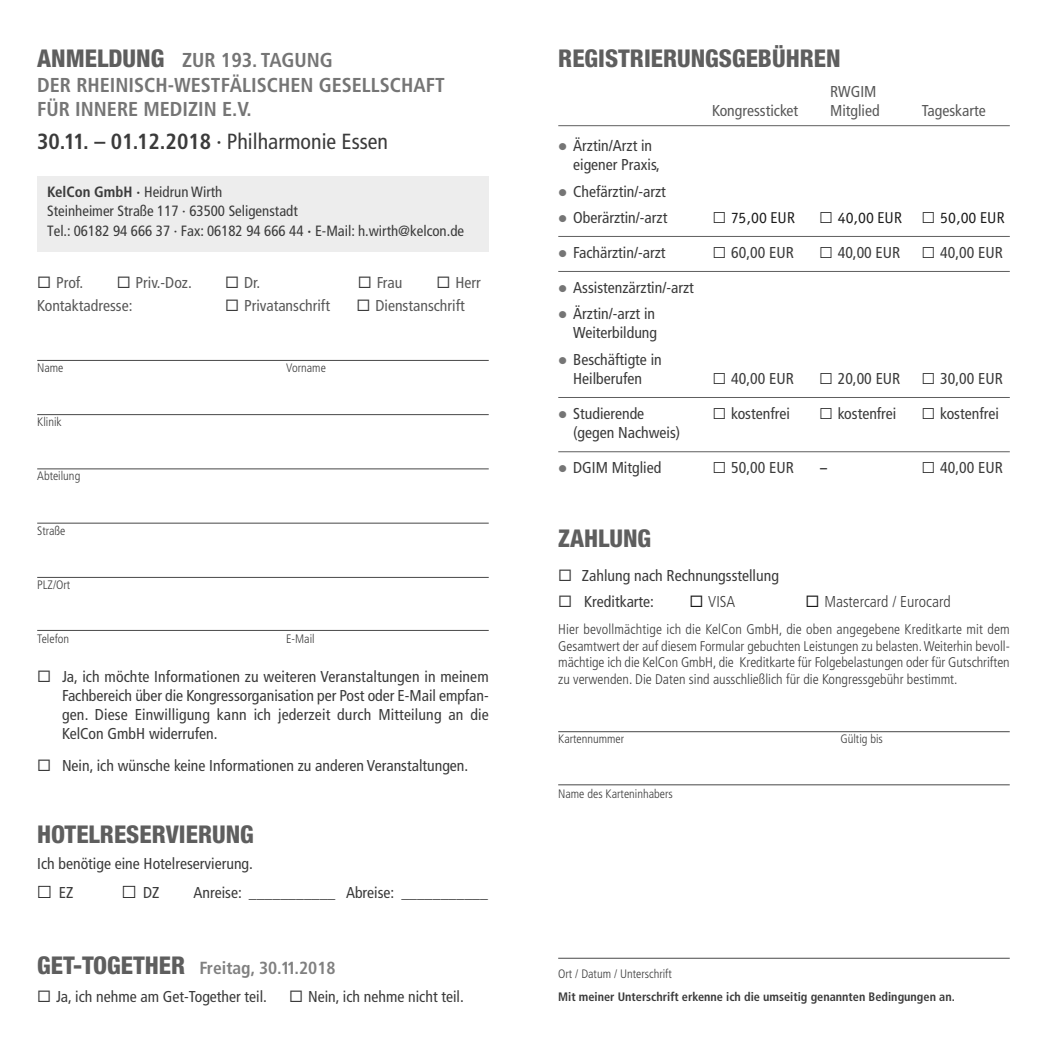
<style>
.page{position:relative;width:1042px;height:1042px;background:#fff}
.page>*{position:absolute;margin:0;border:0;box-sizing:border-box;transform-origin:0 0}
.t1{font:800 condensed 24.5px "Helvetica Neue LT";color:#5e5e5e}
.t2{font:condensed 21.88px "Frutiger LT";color:#3b3b3b}
.t3{font:700 condensed 20.12px/24.5px "Frutiger LT";color:#757575}
.t4{font:700 condensed 17.5px "Frutiger LT";color:#808080}
.t5{font:16.62px "Officina San ITC";color:#191919}
.t6{font:condensed 15.75px/19.2px "Frutiger LT";color:#3b3b3b}
.t7{font:condensed 15.75px "Frutiger LT";color:rgb(59 59 59/.85)}
.t8{font:300 condensed 15.75px "Frutiger LT";color:#3b3b3b}
.t9{font:15.75px "Officina San ITC";color:#191919}
.t10{font:condensed 14.88px/19.2px "Frutiger LT";color:#3b3b3b}
.t11{font:300 condensed 14px/16.6px "Frutiger LT";color:#3b3b3b;text-align:justify}
.t12{font:300 condensed 12.25px "Frutiger LT";color:#3b3b3b}
.t13{font:700 condensed 12.25px "Frutiger LT";color:#3b3b3b}
.s1{font-family:"Helvetica Neue LT";font-weight:800;font-size:24.5px;color:#5e5e5e}
.s2{font-weight:700}
.s3{color:rgb(25 25 25/.85)}
.s4{color:#757575}
.s5{color:#191919}
</style>
<div class="page">
<div style="left:37px;top:176px;width:452px;height:76px;background:#ededed"></div>
<hr style="left:37px;top:360px;width:452px;height:1px;background:#474747">
<hr style="left:37px;top:414px;width:452px;height:1px;background:#474747">
<hr style="left:37px;top:468px;width:452px;height:1px;background:#474747">
<hr style="left:37px;top:523px;width:452px;height:1px;background:#474747">
<hr style="left:37px;top:577px;width:452px;height:1px;background:#474747">
<hr style="left:37px;top:630px;width:452px;height:1px;background:#474747">
<hr style="left:558px;top:125px;width:452px;height:1px;background:#5e5e5e">
<hr style="left:558px;top:236px;width:452px;height:1px;background:#5e5e5e">
<hr style="left:558px;top:271px;width:452px;height:1px;background:#5e5e5e">
<hr style="left:558px;top:397px;width:452px;height:1px;background:#5e5e5e">
<hr style="left:558px;top:451px;width:452px;height:1px;background:#5e5e5e">
<hr style="left:558px;top:731px;width:451px;height:1px;background:#474747">
<hr style="left:558px;top:784px;width:451px;height:1px;background:#474747">
<hr style="left:558px;top:958px;width:451px;height:1px;background:#474747">
<p class="t3" style="left:37px;top:50px;width:409px"><span class="s1">ANMELDUNG</span> ZUR 193. TAGUNG<br>DER RHEINISCH-WESTFÄLISCHEN GESELLSCHAFT<br>FÜR INNERE MEDIZIN E.V.</p>
<h2 class="t2" style="left:37px;top:133px;width:352px"><span class="s2">30.11. – 01.12.2018</span> · Philharmonie Essen</h2>
<p class="t10" style="left:47px;top:184px;width:418px"><span class="s2">KelCon GmbH ·</span> Heidrun Wirth<br>Steinheimer Straße 117 · 63500 Seligenstadt<br>Tel.: 06182 94 666 37 · Fax: 06182 94 666 44 <span class="s2">·</span> E-Mail: h.wirth@kelcon.de</p>
<p class="t7" style="left:37px;top:276px;width:48px"><span class="s3">◻</span> Prof.</p>
<p class="t7" style="left:117px;top:276px;width:77px"><span class="s3">◻</span> Priv.-Doz.</p>
<p class="t7" style="left:225px;top:276px;width:36px"><span class="s3">◻</span> Dr.</p>
<p class="t7" style="left:358px;top:276px;width:46px"><span class="s3">◻</span> Frau</p>
<p class="t7" style="left:436px;top:276px;width:46px"><span class="s3">◻</span> Herr</p>
<p class="t7" style="left:37px;top:299px;width:97px">Kontaktadresse:</p>
<p class="t7" style="left:225px;top:299px;width:106px"><span class="s3">◻</span> Privatanschrift</p>
<p class="t7" style="left:357px;top:299px;width:110px"><span class="s3">◻</span> Dienstanschrift</p>
<p class="t12" style="left:37px;top:363px;width:28px">Name</p>
<p class="t12" style="left:286px;top:363px;width:41px">Vorname</p>
<p class="t12" style="left:37px;top:417px;width:26px">Klinik</p>
<p class="t12" style="left:37px;top:471px;width:45px">Abteilung</p>
<p class="t12" style="left:37px;top:525px;width:30px">Straße</p>
<p class="t12" style="left:37px;top:580px;width:35px">PLZ/Ort</p>
<p class="t12" style="left:37px;top:634px;width:34px">Telefon</p>
<p class="t12" style="left:286px;top:634px;width:30px">E-Mail</p>
<p class="t6" style="left:62px;top:668px;width:428px;text-align:justify;text-indent:-25px">◻ Ja, ich möchte Informationen zu weiteren Veranstaltungen in meinem Fachbereich über die Kongressorganisation per Post oder E-Mail empfan&shy;gen. Diese Einwilligung kann ich jederzeit durch Mitteilung an die KelCon GmbH widerrufen.</p>
<p class="t6" style="left:37px;top:757px;width:432px">◻ Nein, ich wünsche keine Informationen zu anderen Veranstaltungen.</p>
<h1 class="t1" style="left:37px;top:825px;width:218px">HOTELRESERVIERUNG</h1>
<p class="t6" style="left:59px;top:850px;width:196px;line-height:28.9px;text-indent:-22px">Ich benötige eine Hotelreservierung.<br>EZ</p>
<p class="t6" style="left:143px;top:884px;width:18px">DZ</p>
<p class="t6" style="left:193px;top:884px;width:296px">Anreise: ___________ Abreise: ___________</p>
<p class="t4" style="left:37px;top:960px;width:300px"><span class="s1">GET-TOGETHER</span> Freitag, 30.11.2018</p>
<p class="t6" style="left:37px;top:988px;width:231px">◻ Ja, ich nehme am Get-Together teil.</p>
<p class="t6" style="left:289px;top:988px;width:176px">◻ Nein, ich nehme nicht teil.</p>
<h1 class="t1" style="left:558px;top:50px;width:284px">REGISTRIERUNGSGEBÜHREN</h1>
<p class="t7" style="left:830px;top:85px;width:48px">RWGIM</p>
<p class="t7" style="left:712px;top:104px;width:88px">Kongressticket</p>
<p class="t7" style="left:830px;top:104px;width:51px">Mitglied</p>
<p class="t7" style="left:922px;top:104px;width:66px">Tageskarte</p>
<p class="t6" style="left:573px;top:137px;width:88px;text-indent:-15px"><span class="s4">●</span> Ärztin/Arzt in eigener Praxis,</p>
<p class="t6" style="left:558px;top:183px;width:109px"><span class="s4">●</span> Chefärztin/-arzt</p>
<p class="t6" style="left:558px;top:209px;width:111px"><span class="s4">●</span> Oberärztin/-arzt</p>
<p class="t9" style="left:731px;top:208px;width:65px">75,00 EUR</p>
<p class="t9" style="left:838px;top:208px;width:66px">40,00 EUR</p>
<p class="t9" style="left:940px;top:208px;width:66px">50,00 EUR</p>
<p class="t6" style="left:558px;top:244px;width:109px"><span class="s4">●</span> Fachärztin/-arzt</p>
<p class="t6" style="left:731px;top:244px;width:64px">60,00 EUR</p>
<p class="t6" style="left:838px;top:244px;width:64px">40,00 EUR</p>
<p class="t6" style="left:940px;top:244px;width:64px">40,00 EUR</p>
<p class="t6" style="left:558px;top:279px;width:137px"><span class="s4">●</span> Assistenzärztin/-arzt</p>
<p class="t6" style="left:558px;top:305px;width:100px;text-align:right"><span class="s4">●</span> Ärztin/-arzt in<br>Weiterbildung</p>
<p class="t6" style="left:558px;top:351px;width:105px;text-align:center"><span class="s4">●</span> Beschäftigte in<br>Heilberufen</p>
<p class="t6" style="left:731px;top:370px;width:64px">40,00 EUR</p>
<p class="t6" style="left:838px;top:370px;width:64px">20,00 EUR</p>
<p class="t6" style="left:940px;top:370px;width:64px">30,00 EUR</p>
<p class="t6" style="left:558px;top:405px;width:88px"><span class="s4">●</span> Studierende</p>
<p class="t6" style="left:731px;top:405px;width:60px">kostenfrei</p>
<p class="t6" style="left:838px;top:405px;width:60px">kostenfrei</p>
<p class="t6" style="left:940px;top:405px;width:60px">kostenfrei</p>
<p class="t6" style="left:573px;top:424px;width:109px">(gegen Nachweis)</p>
<p class="t6" style="left:558px;top:459px;width:104px"><span class="s4">●</span> DGIM Mitglied</p>
<p class="t6" style="left:731px;top:459px;width:64px">50,00 EUR</p>
<p class="t5" style="left:819px;top:458px;width:10px">–</p>
<p class="t6" style="left:940px;top:459px;width:64px">40,00 EUR</p>
<h1 class="t1" style="left:558px;top:529px;width:95px">ZAHLUNG</h1>
<p class="t6" style="left:558px;top:567px;width:222px">◻ Zahlung nach Rechnungsstellung</p>
<p class="t6" style="left:558px;top:593px;width:97px">◻ Kreditkarte:</p>
<p class="t8" style="left:689px;top:595px;width:48px"><span class="s5">◻</span> VISA</p>
<p class="t8" style="left:805px;top:595px;width:147px"><span class="s5">◻</span> Mastercard / Eurocard</p>
<p class="t11" style="left:558px;top:622px;width:453px">Hier bevollmächtige ich die KelCon GmbH, die oben angegebene Kreditkarte mit dem Gesamtwert der auf diesem Formular gebuchten Leistungen zu belasten. Weiterhin bevoll&shy;mächtige ich die KelCon GmbH, die Kreditkarte für Folgebelastungen oder für Gutschriften zu verwenden. Die Daten sind ausschließlich für die Kongressgebühr bestimmt.</p>
<p class="t12" style="left:558px;top:734px;width:68px">Kartennummer</p>
<p class="t12" style="left:840px;top:734px;width:44px">Gültig bis</p>
<p class="t12" style="left:558px;top:788px;width:116px">Name des Karteninhabers</p>
<p class="t12" style="left:558px;top:969px;width:115px">Ort / Datum / Unterschrift</p>
<p class="t13" style="left:558px;top:991px;width:398px">Mit meiner Unterschrift erkenne ich die umseitig genannten Bedingungen an.</p>
</div>
